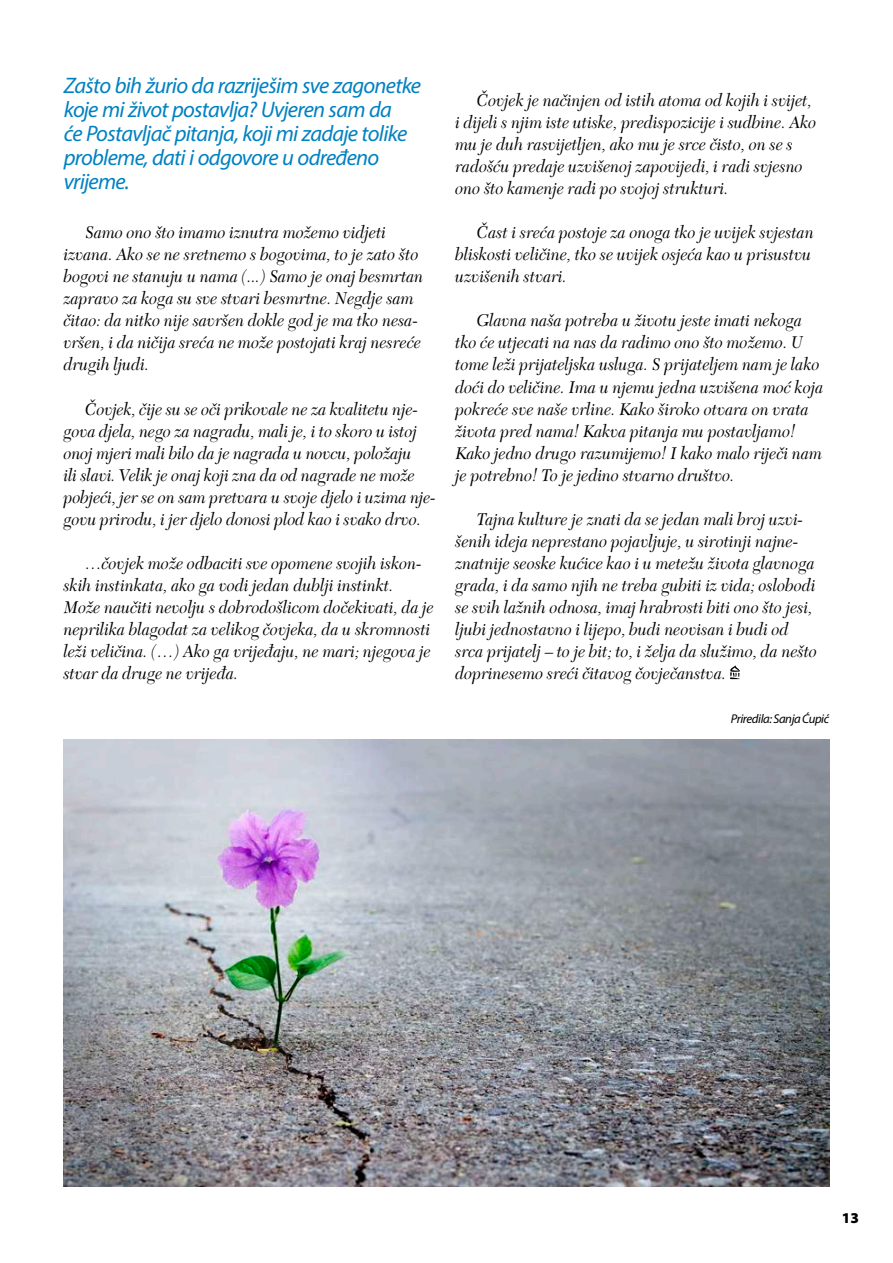
<style>
.page{position:relative;width:893px;height:1263px;background:#fff}
.page>*{position:absolute;margin:0;border:0;box-sizing:border-box;transform-origin:0 0}
.t1{font:italic 22.5px/24px "Myriad Pro";letter-spacing:-.03em;color:#0081c2}
.t2{font:italic 17.7px/22px "New Caledonia LT Std";letter-spacing:-.005em;color:#000;scale:.95 1}
.t3{font:900 15px "Myriad Pro";color:#000}
.t4{font:italic 12.75px "Myriad Pro";letter-spacing:-.03em;color:#000}
</style>
<div class="page">
<svg style="left:730px;top:665px;width:10px;height:14px"></svg>
<img style="left:64px;top:740px;width:765px;height:446px">
<p class="t1" style="left:64px;top:74px;width:359px">Zašto bih žurio da razriješim sve zagonetke koje mi život postavlja? Uvjeren sam da<br>će Postavljač pitanja, koji mi zadaje tolike probleme, dati i odgovore u određeno vrijeme.</p>
<p class="t2" style="left:64px;top:222px;width:380px;text-indent:21px">Samo ono što imamo iznutra možemo vidjeti izvana. Ako se ne sretnemo s bogovima, to je zato što bogovi ne stanuju u nama (...) Samo je onaj besmrtan zapravo za koga su sve stvari besmrtne. Negdje sam čitao: da nitko nije savršen dokle god je ma tko nesa&shy;vršen, i da ničija sreća ne može postojati kraj nesreće drugih ljudi.</p>
<p class="t2" style="left:64px;top:398px;width:393px;text-indent:21px">Čovjek, čije su se oči prikovale ne za kvalitetu nje&shy;gova djela, nego za nagradu, mali je, i to skoro u istoj onoj mjeri mali bilo da je nagrada u novcu, položaju<br>ili slavi. Velik je onaj koji zna da od nagrade ne može pobjeći, jer se on sam pretvara u svoje djelo i uzima nje&shy;govu prirodu, i jer djelo donosi plod kao i svako drvo.</p>
<p class="t2" style="left:64px;top:553px;width:391px;text-indent:21px">…čovjek može odbaciti sve opomene svojih iskon&shy;skih instinkata, ako ga vodi jedan dublji instinkt.<br>Može naučiti nevolju s dobrodošlicom dočekivati, da je neprilika blagodat za velikog čovjeka, da u skromnosti leži veličina. (…) Ako ga vrijeđaju, ne mari; njegova je stvar da druge ne vrijeđa.</p>
<p class="t2" style="left:455px;top:90px;width:382px;text-indent:21px">Čovjek je načinjen od istih atoma od kojih i svijet, i dijeli s njim iste utiske, predispozicije i sudbine. Ako mu je duh rasvijetljen, ako mu je srce čisto, on se s radošću predaje uzvišenoj zapovijedi, i radi svjesno ono što kamenje radi po svojoj strukturi.</p>
<p class="t2" style="left:455px;top:222px;width:379px;text-indent:21px">Čast i sreća postoje za onoga tko je uvijek svjestan bliskosti veličine, tko se uvijek osjeća kao u prisustvu uzvišenih stvari.</p>
<p class="t2" style="left:455px;top:310px;width:389px;text-indent:21px">Glavna naša potreba u životu jeste imati nekoga tko će utjecati na nas da radimo ono što možemo. U tome leži prijateljska usluga. S prijateljem nam je lako doći do veličine. Ima u njemu jedna uzvišena moć koja pokreće sve naše vrline. Kako široko otvara on vrata života pred nama! Kakva pitanja mu postavljamo!<br>Kako jedno drugo razumijemo! I kako malo riječi nam je potrebno! To je jedino stvarno društvo.</p>
<p class="t2" style="left:455px;top:509px;width:382px;text-indent:21px">Tajna kulture je znati da se jedan mali broj uzvi&shy;šenih ideja neprestano pojavljuje, u sirotinji najne&shy;znatnije seoske kućice kao i u metežu života glavnoga grada, i da samo njih ne treba gubiti iz vida; oslobodi se svih lažnih odnosa, imaj hrabrosti biti ono što jesi, ljubi jednostavno i lijepo, budi neovisan i budi od srca prijatelj – to je bit; to, i želja da služimo, da nešto doprinesemo sreći čitavog čovječanstva.</p>
<p class="t4" style="left:731px;top:711px;width:100px">Priredila: Sanja Ćupić</p>
<p class="t3" style="left:842px;top:1208px;width:19px">13</p>
</div>
